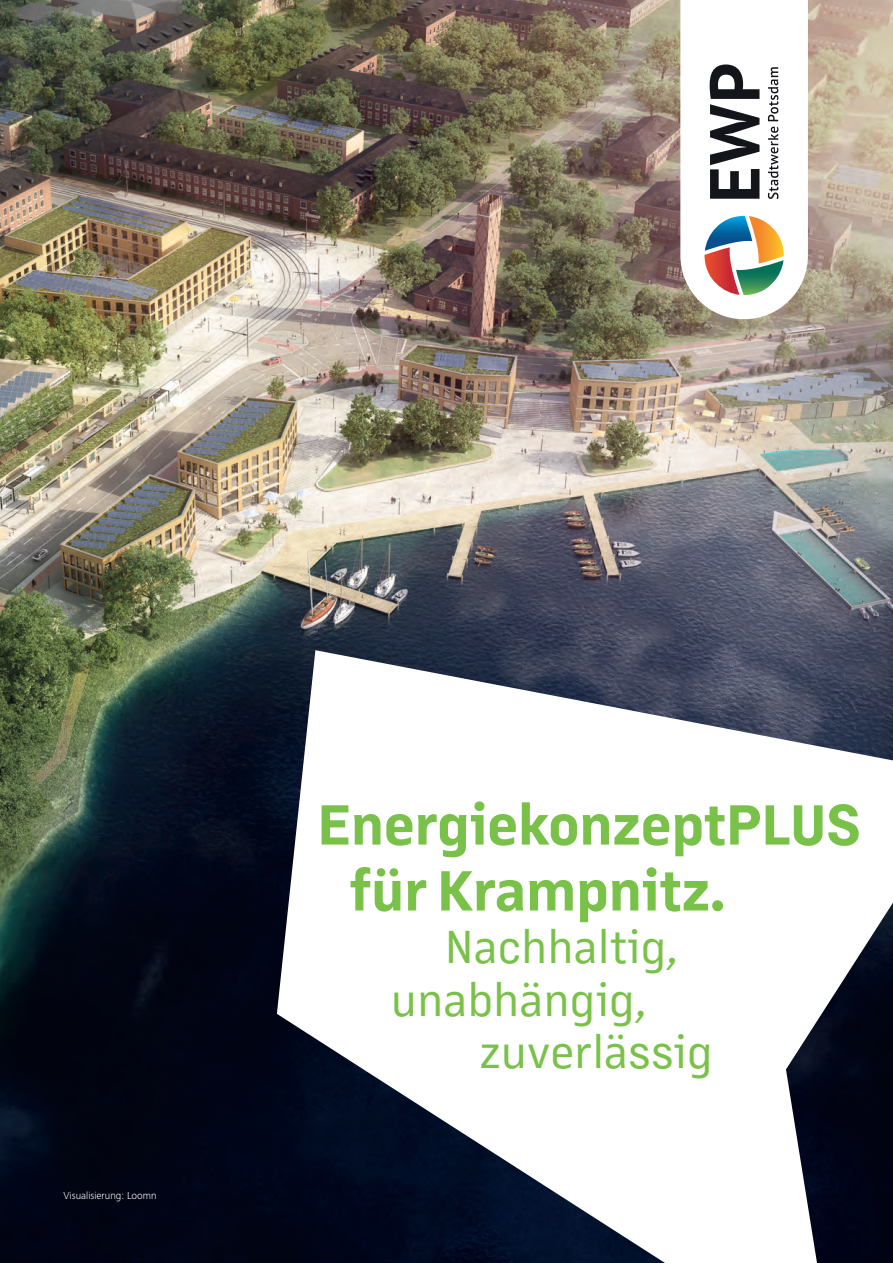
<style>
.page{position:relative;width:893px;height:1263px;background:#fff}
.page>*{position:absolute;margin:0;border:0;box-sizing:border-box;transform-origin:0 0}
.t1{font:700 54.9px "Margin MVB";color:#79c149}
.t2{font:45px "Margin MVB";color:#79c149}
.t3{font:300 10.5px "Frutiger Next Pro";color:#fff}
</style>
<div class="page">
<img style="left:0;top:0;width:893px;height:1263px">
<svg style="left:277px;top:650px;width:616px;height:613px"></svg>
<svg style="left:680px;top:0;width:128px;height:319px"></svg>
<p class="t3" style="left:63px;top:1190px;width:95px">Visualisierung: Loomn</p>
<p class="t1" style="left:317px;top:786px;width:545px">EnergiekonzeptPLUS</p>
<p class="t1" style="left:349px;top:852px;width:377px">für Krampnitz.</p>
<p class="t2" style="left:445px;top:915px;width:234px">Nachhaltig,</p>
<p class="t2" style="left:391px;top:968px;width:257px">unabhängig,</p>
<p class="t2" style="left:479px;top:1020px;width:235px">zuverlässig</p>
</div>
